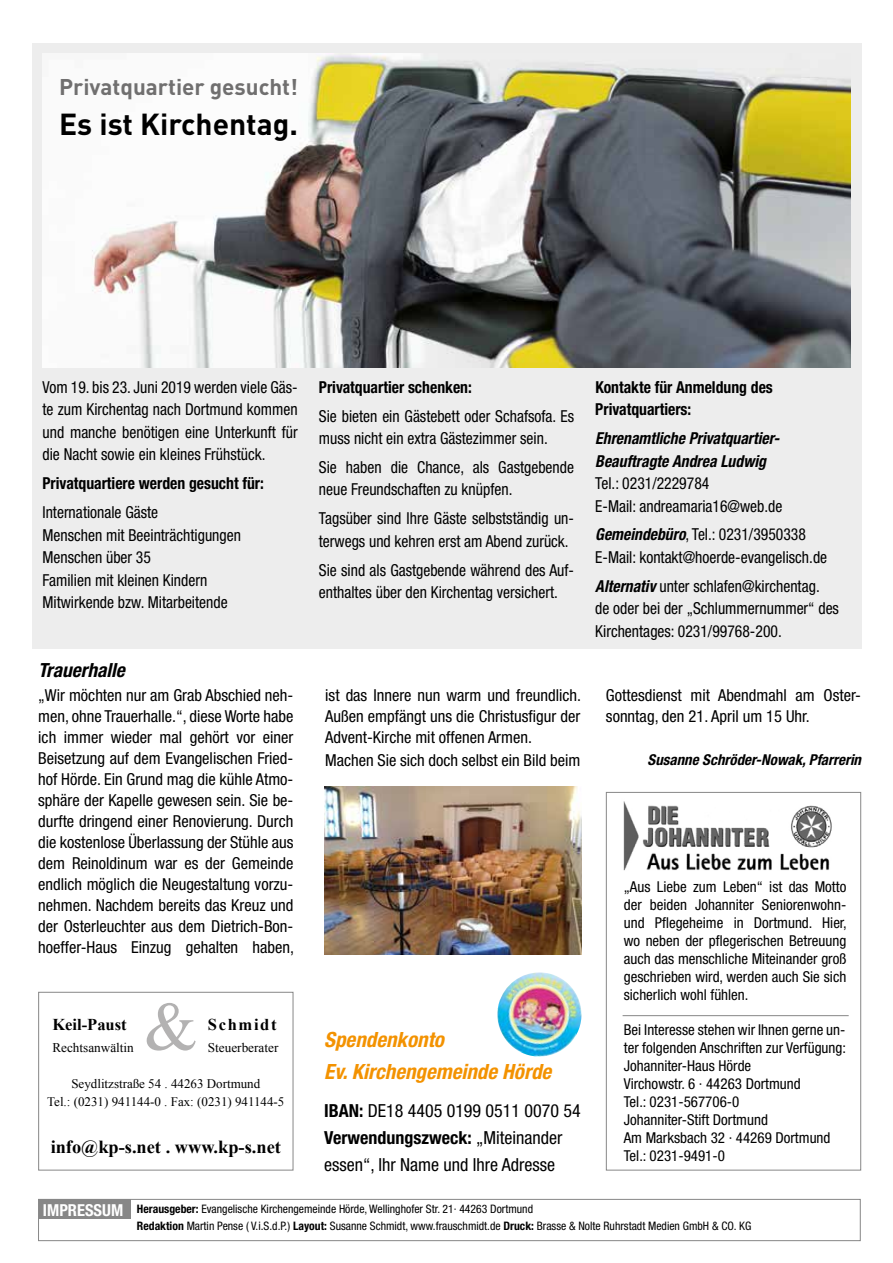
<style>
.page{position:relative;width:893px;height:1263px;background:#fff}
.page>*{position:absolute;margin:0;border:0;box-sizing:border-box;transform-origin:0 0}
.t1{font:68.85px "Times New Roman";color:#b3b2b2}
.t2{font:700 30px "DIN";color:#000}
.t3{font:700 22.5px "DIN";color:#706f6f}
.t4{font:italic 700 condensed 21px/31.5px "Helvetica Neue";color:#f39200}
.t5{font:italic 700 condensed 19.5px "Helvetica Neue";color:#000}
.t6{font:700 18.3px "Times New Roman";color:#000}
.t7{font:condensed 18px/27px "Helvetica Neue";color:#000}
.t8{font:condensed 16.5px/22.5px "Helvetica Neue";color:#000;scale:.95 1}
.t9{font:condensed 16.5px/21px "Helvetica Neue";color:#000;text-align:justify}
.t10{font:700 condensed 16.5px/22.5px "Helvetica Neue";color:#000;scale:.95 1}
.t11{font:italic 700 condensed 16.5px/22.5px "Helvetica Neue";color:#000;scale:.95 1}
.t12{font:700 16.5px "Times New Roman";color:#000}
.t13{font:700 16.5px "Times New Roman";letter-spacing:.1em;color:#000}
.t14{font:condensed 15px/18px "Helvetica Neue";color:#000}
.t15{font:italic 700 condensed 15px "Helvetica Neue";color:#000}
.t16{font:13.2px "Times New Roman";color:#000}
.t17{font:13.05px/18.3px "Times New Roman";color:#000;text-align:center}
.t18{font:condensed 11.7px/17.1px "Helvetica Neue";color:#000}
.s1{font-weight:700}
.s2{font-weight:700;font-style:italic}
.s3{font-weight:700;font-size:16.5px;color:#fff}
</style>
<div class="page">
<div style="left:39px;top:1199px;width:92px;height:20px;background:#878787"></div>
<div style="left:38px;top:1199px;width:822px;height:42px;border:1px solid #878787"></div>
<div style="left:32px;top:43px;width:829px;height:605px;background:#ededed"></div>
<img style="left:43px;top:53px;width:807px;height:314px">
<img style="left:324px;top:787px;width:257px;height:168px">
<div style="left:38px;top:992px;width:255px;height:178px;background:#fff;border:1px solid #878787"></div>
<div style="left:606px;top:792px;width:255px;height:378px;background:#fff;border:1px solid #878787"></div>
<img style="left:623px;top:801px;width:209px;height:70px">
<hr style="left:623px;top:1015px;width:226px;height:1px;background:#878787">
<img style="left:497px;top:972px;width:85px;height:85px">
<h3 class="t3" style="left:59px;top:72px;width:240px">Privatquartier gesucht!</h3>
<h2 class="t2" style="left:59px;top:104px;width:240px">Es ist Kirchentag.</h2>
<p class="t8" style="left:43px;top:376px;width:270px;text-align:justify">Vom 19. bis 23. Juni 2019 werden viele Gäs&shy;te zum Kirchentag nach Dortmund kommen und manche benötigen eine Unterkunft für die Nacht sowie ein kleines Frühstück.</p>
<p class="t10" style="left:43px;top:472px;width:235px">Privatquartiere werden gesucht für:</p>
<p class="t8" style="left:43px;top:501px;width:210px">Internationale Gäste<br>Menschen mit Beeinträchtigungen<br>Menschen über 35<br>Familien mit kleinen Kindern<br>Mitwirkende bzw. Mitarbeitende</p>
<p class="t10" style="left:319px;top:375px;width:162px">Privatquartier schenken:</p>
<p class="t8" style="left:319px;top:404px;width:270px">Sie bieten ein Gästebett oder Schafsofa. Es muss nicht ein extra Gästezimmer sein.</p>
<p class="t8" style="left:319px;top:456px;width:270px">Sie haben die Chance, als Gastgebende neue Freundschaften zu knüpfen.</p>
<p class="t8" style="left:319px;top:507px;width:270px">Tagsüber sind Ihre Gäste selbstständig un&shy;terwegs und kehren erst am Abend zurück.</p>
<p class="t8" style="left:319px;top:558px;width:270px">Sie sind als Gastgebende während des Auf&shy;enthaltes über den Kirchentag versichert.</p>
<p class="t5" style="left:38px;top:659px;width:88px">Trauerhalle</p>
<p class="t9" style="left:38px;top:684px;width:257px">„Wir möchten nur am Grab Abschied neh&shy;men, ohne Trauerhalle.“, diese Worte habe ich immer wieder mal gehört vor einer Beisetzung auf dem Evangelischen Fried&shy;hof Hörde. Ein Grund mag die kühle Atmo&shy;sphäre der Kapelle gewesen sein. Sie be&shy;durfte dringend einer Renovierung. Durch die kostenlose Überlassung der Stühle aus dem Reinoldinum war es der Gemeinde endlich möglich die Neugestaltung vorzu&shy;nehmen. Nachdem bereits das Kreuz und der Osterleuchter aus dem Dietrich-Bon&shy;hoeffer-Haus Einzug gehalten haben,</p>
<p class="t9" style="left:325px;top:684px;width:257px">ist das Innere nun warm und freundlich.<br>Außen empfängt uns die Christusfigur der Advent-Kirche mit offenen Armen.</p>
<p class="t9" style="left:325px;top:750px;width:257px">Machen Sie sich doch selbst ein Bild beim</p>
<p class="t12" style="left:52px;top:1013px;width:76px">Keil-Paust</p>
<p class="t16" style="left:52px;top:1038px;width:83px">Rechtsanwältin</p>
<h1 class="t1" style="left:144px;top:980px;width:55px">&amp;</h1>
<p class="t13" style="left:208px;top:1013px;width:70px">Schmidt</p>
<p class="t16" style="left:208px;top:1038px;width:72px">Steuerberater</p>
<p class="t17" style="left:47px;top:1074px;width:239px">Seydlitzstraße 54 . 44263 Dortmund<br>Tel.: (0231) 941144-0 . Fax: (0231) 941144-5</p>
<p class="t6" style="left:51px;top:1134px;width:232px">info@kp-s.net . www.kp-s.net</p>
<p class="t4" style="left:324px;top:1023px;width:228px">Spendenkonto<br>Ev. Kirchengemeinde Hörde</p>
<p class="t7" style="left:324px;top:1097px;width:258px"><span class="s1">IBAN:</span> DE18 4405 0199 0511 0070 54<br><span class="s1">Verwendungszweck:</span> „Miteinander essen“, Ihr Name und Ihre Adresse</p>
<p class="t10" style="left:595px;top:375px;width:188px">Kontakte für Anmeldung des<br>Privatquartiers:</p>
<p class="t11" style="left:595px;top:427px;width:196px">Ehrenamtliche Privatquartier-<br>Beauftragte Andrea Ludwig</p>
<p class="t8" style="left:595px;top:472px;width:199px">Tel.: 0231/2229784<br>E-Mail: andreamaria16@web.de</p>
<p class="t8" style="left:595px;top:523px;width:246px"><span class="s2">Gemeindebüro</span>, Tel.: 0231/3950338<br>E-Mail: kontakt@hoerde-evangelisch.de</p>
<p class="t8" style="left:595px;top:575px;width:258px"><span class="s2">Alternativ</span> unter schlafen@kirchentag.<br>de oder bei der „Schlummernummer“ des<br>Kirchentages: 0231/99768-200.</p>
<p class="t9" style="left:606px;top:684px;width:257px">Gottesdienst mit Abendmahl am Oster&shy;sonntag, den 21. April um 15 Uhr.</p>
<p class="t15" style="left:648px;top:751px;width:215px">Susanne Schröder-Nowak, Pfarrerin</p>
<p class="t14" style="left:624px;top:877px;width:225px;text-align:justify">„Aus Liebe zum Leben“ ist das Motto der beiden Johanniter Seniorenwohn&shy;und Pflegeheime in Dortmund. Hier, wo neben der pflegerischen Betreuung auch das menschliche Miteinander groß geschrieben wird, werden auch Sie sich sicherlich wohl fühlen.</p>
<p class="t14" style="left:624px;top:1020px;width:224px">Bei Interesse stehen wir Ihnen gerne un&shy;ter folgenden Anschriften zur Verfügung:<br>Johanniter-Haus Hörde<br>Virchowstr. 6 · 44263 Dortmund<br>Tel.: 0231-567706-0<br>Johanniter-Stift Dortmund<br>Am Marksbach 32 · 44269 Dortmund<br>Tel.: 0231-9491-0</p>
<p class="t18" style="left:137px;top:1200px;width:616px;text-indent:-94px"><span class="s3">IMPRESSUM</span> <span class="s1">Herausgeber:</span> Evangelische Kirchengemeinde Hörde, Wellinghofer Str. 21· 44263 Dortmund<br><span class="s1">Redaktion</span> Martin Pense ( V.i.S.d.P.) <span class="s1">Layout:</span> Susanne Schmidt, www.frauschmidt.de <span class="s1">Druck:</span> Brasse &amp; Nolte Ruhrstadt Medien GmbH &amp; CO. KG</p>
</div>
